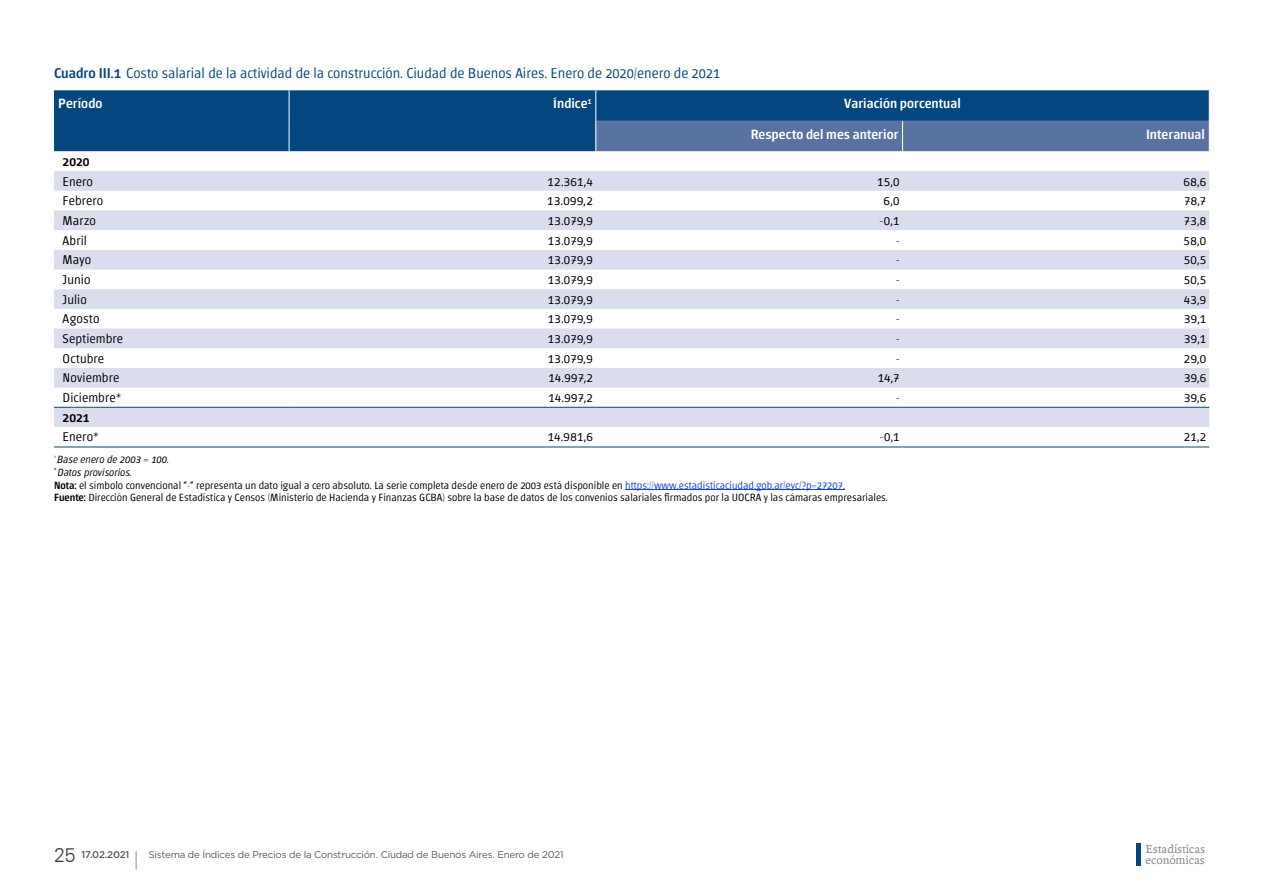
<style>
.page{position:relative;width:1263px;height:893px;background:#fff}
.page>*{position:absolute;margin:0;border:0;box-sizing:border-box;transform-origin:0 0}
.t1{font:300 19.5px "Zurich BT";color:#3c3c3b}
.t2{font:19.5px "Gotham";color:#5a5a59;scale:.5 1}
.t3{font:300 14.25px "Chaco";color:#044780}
.t4{font:500 13.5px "Chaco";letter-spacing:.005em;color:#fff}
.t5{font:300 12.75px "Chaco";letter-spacing:.015em;color:#000}
.t6{font:500 12.75px "Chaco";letter-spacing:.01em;color:#000}
.t7{font:12.6px "Andralis ND Os F";color:#878787}
.t8{font:300 10.5px/12.6px "Chaco";color:#000}
.t9{font:9.75px "Gotham";letter-spacing:-.02em;color:#5a5a59}
.t10{font:500 9.75px "Gotham";letter-spacing:-.02em;color:#5a5a59}
.s1{font-weight:500}
.s2{font-style:italic}
.s3{color:#163ed9}
</style>
<div class="page">
<div style="left:1136px;top:843px;width:5px;height:23px;background:#044780"></div>
<div style="left:54px;top:90px;width:1155px;height:61px;background:#044780"></div>
<div style="left:596px;top:121px;width:613px;height:30px;background:#5872a2"></div>
<svg style="left:54px;top:151px;width:1155px;height:296px"></svg>
<svg style="left:54px;top:171px;width:1155px;height:256px;fill:#daddeb"></svg>
<hr style="left:54px;top:447px;width:235px;height:1px;background:#044780">
<hr style="left:289px;top:447px;width:307px;height:1px;background:#044780">
<hr style="left:596px;top:447px;width:306px;height:1px;background:#044780">
<hr style="left:902px;top:447px;width:307px;height:1px;background:#044780">
<hr style="left:289px;top:90px;width:1px;height:31px;background:#fff">
<hr style="left:289px;top:121px;width:1px;height:30px;background:#fff">
<hr style="left:595px;top:90px;width:1px;height:31px;background:#fff">
<hr style="left:54px;top:407px;width:235px;height:1px;background:#044780">
<hr style="left:289px;top:407px;width:307px;height:1px;background:#044780">
<hr style="left:596px;top:407px;width:306px;height:1px;background:#044780">
<hr style="left:902px;top:407px;width:307px;height:1px;background:#044780">
<hr style="left:902px;top:121px;width:1px;height:30px;background:#fff">
<hr style="left:595px;top:121px;width:1px;height:30px;background:#fff">
<hr style="left:625px;top:489px;width:220px;height:1px;background:#163ed9">
<h2 class="t3" style="left:54px;top:66px;width:668px"><span class="s1">Cuadro III.1</span> Costo salarial de la actividad de la construcción. Ciudad de Buenos Aires. Enero de 2020/enero de 2021</h2>
<p class="t4" style="left:58px;top:97px;width:46px">Período</p>
<p class="t4" style="left:553px;top:97px;width:40px">Índice<sup>1</sup></p>
<p class="t4" style="left:844px;top:97px;width:118px">Variación porcentual</p>
<p class="t4" style="left:751px;top:128px;width:149px">Respecto del mes anterior</p>
<p class="t4" style="left:1146px;top:128px;width:60px">Interanual</p>
<p class="t6" style="left:63px;top:156px;width:29px">2020</p>
<p class="t5" style="left:63px;top:175px;width:32px">Enero</p>
<p class="t5" style="left:548px;top:175px;width:47px">12.361,4</p>
<p class="t5" style="left:877px;top:175px;width:24px">15,0</p>
<p class="t5" style="left:1183px;top:175px;width:24px">68,6</p>
<p class="t5" style="left:63px;top:195px;width:42px">Febrero</p>
<p class="t5" style="left:547px;top:195px;width:47px">13.099,2</p>
<p class="t5" style="left:883px;top:195px;width:17px">6,0</p>
<p class="t5" style="left:1184px;top:195px;width:24px">78,7</p>
<p class="t5" style="left:63px;top:215px;width:35px">Marzo</p>
<p class="t5" style="left:548px;top:215px;width:47px">13.079,9</p>
<p class="t5" style="left:880px;top:215px;width:21px">-0,1</p>
<p class="t5" style="left:1184px;top:215px;width:24px">73,8</p>
<p class="t5" style="left:63px;top:235px;width:26px">Abril</p>
<p class="t5" style="left:548px;top:235px;width:47px">13.079,9</p>
<p class="t5" style="left:896px;top:235px;width:5px">-</p>
<p class="t5" style="left:1183px;top:235px;width:24px">58,0</p>
<p class="t5" style="left:63px;top:254px;width:30px">Mayo</p>
<p class="t5" style="left:548px;top:254px;width:47px">13.079,9</p>
<p class="t5" style="left:896px;top:254px;width:5px">-</p>
<p class="t5" style="left:1184px;top:254px;width:24px">50,5</p>
<p class="t5" style="left:63px;top:274px;width:29px">Junio</p>
<p class="t5" style="left:548px;top:274px;width:47px">13.079,9</p>
<p class="t5" style="left:896px;top:274px;width:5px">-</p>
<p class="t5" style="left:1184px;top:274px;width:24px">50,5</p>
<p class="t5" style="left:63px;top:294px;width:26px">Julio</p>
<p class="t5" style="left:548px;top:294px;width:47px">13.079,9</p>
<p class="t5" style="left:896px;top:294px;width:5px">-</p>
<p class="t5" style="left:1184px;top:294px;width:24px">43,9</p>
<p class="t5" style="left:63px;top:313px;width:39px">Agosto</p>
<p class="t5" style="left:548px;top:313px;width:47px">13.079,9</p>
<p class="t5" style="left:896px;top:313px;width:5px">-</p>
<p class="t5" style="left:1184px;top:313px;width:24px">39,1</p>
<p class="t5" style="left:63px;top:333px;width:62px">Septiembre</p>
<p class="t5" style="left:548px;top:333px;width:47px">13.079,9</p>
<p class="t5" style="left:896px;top:333px;width:5px">-</p>
<p class="t5" style="left:1184px;top:333px;width:24px">39,1</p>
<p class="t5" style="left:63px;top:353px;width:43px">Octubre</p>
<p class="t5" style="left:548px;top:353px;width:47px">13.079,9</p>
<p class="t5" style="left:896px;top:353px;width:5px">-</p>
<p class="t5" style="left:1184px;top:353px;width:24px">29,0</p>
<p class="t5" style="left:63px;top:372px;width:58px">Noviembre</p>
<p class="t5" style="left:549px;top:372px;width:46px">14.997,2</p>
<p class="t5" style="left:878px;top:372px;width:23px">14,7</p>
<p class="t5" style="left:1184px;top:372px;width:24px">39,6</p>
<p class="t5" style="left:63px;top:392px;width:60px">Diciembre*</p>
<p class="t5" style="left:549px;top:392px;width:46px">14.997,2</p>
<p class="t5" style="left:896px;top:392px;width:5px">-</p>
<p class="t5" style="left:1184px;top:392px;width:24px">39,6</p>
<p class="t6" style="left:63px;top:412px;width:29px">2021</p>
<p class="t5" style="left:63px;top:431px;width:37px">Enero*</p>
<p class="t5" style="left:548px;top:431px;width:47px">14.981,6</p>
<p class="t5" style="left:880px;top:431px;width:21px">-0,1</p>
<p class="t5" style="left:1184px;top:431px;width:24px">21,2</p>
<p class="t8" style="left:54px;top:454px;width:835px"><sup>¹</sup> <span class="s2">Base enero de 2003 = 100.<br></span><sup>*</sup> <span class="s2">Datos provisorios.<br></span><span class="s1">Nota:</span> el símbolo convencional “-” representa un dato igual a cero absoluto. La serie completa desde enero de 2003 está disponible en <span class="s3">https://www.estadisticaciudad.gob.ar/eyc/?p=27207.<br></span><span class="s1">Fuente:</span> Dirección General de Estadística y Censos (Ministerio de Hacienda y Finanzas GCBA) sobre la base de datos de los convenios salariales firmados por la UOCRA y las cámaras empresariales.</p>
<p class="t7" style="left:1145px;top:842px;width:61px">Estadísticas</p>
<h1 class="t1" style="left:54px;top:843px;width:23px">25</h1>
<p class="t7" style="left:1145px;top:853px;width:61px">económicas</p>
<p class="t9" style="left:148px;top:848px;width:416px">Sistema de Índices de Precios de la Construcción. Ciudad de Buenos Aires. Enero de 2021</p>
<p class="t10" style="left:82px;top:848px;width:49px">17.02.2021</p>
<h1 class="t2" style="left:135px;top:847px;width:7px">|</h1>
</div>
